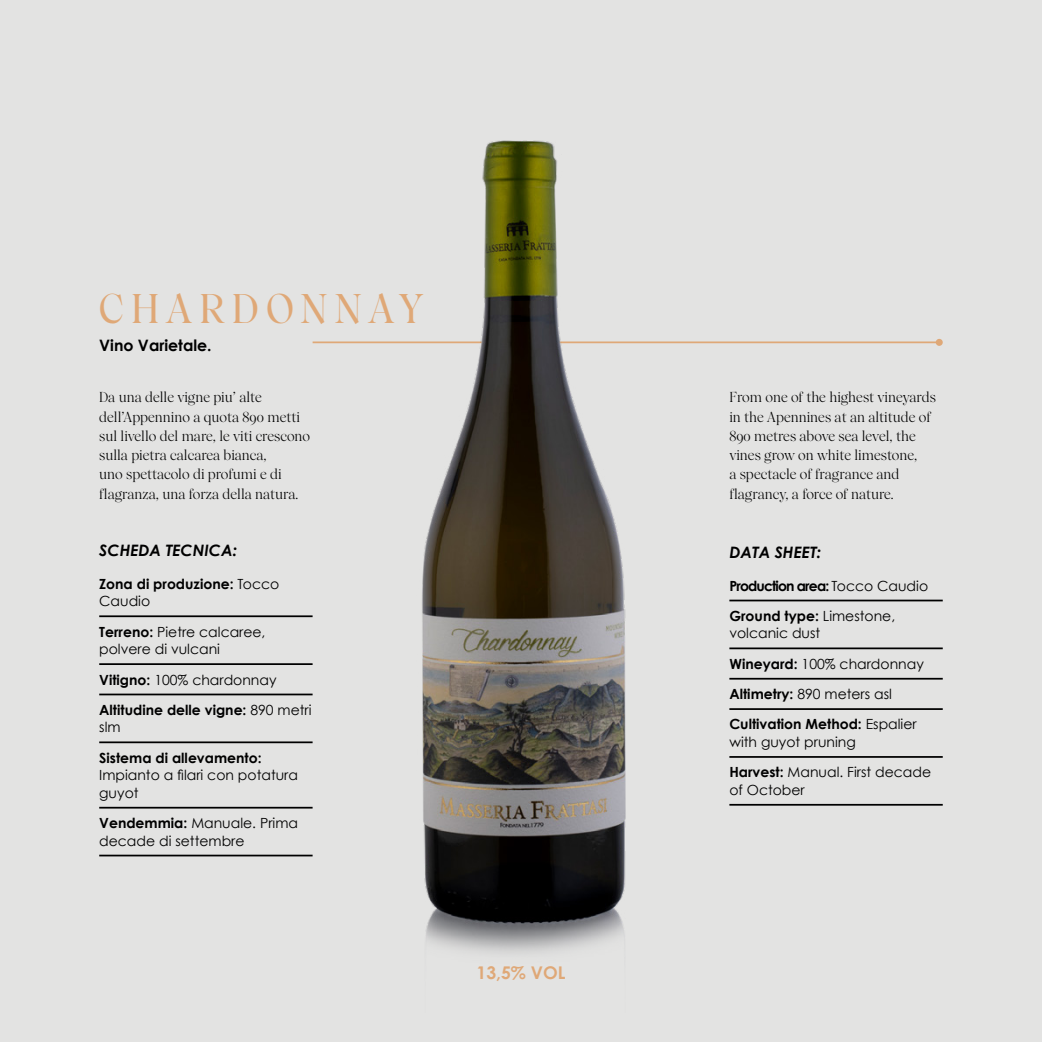
<style>
.page{position:relative;width:1042px;height:1042px;background:#e3e3e2}
.page>*{position:absolute;margin:0;border:0;box-sizing:border-box;transform-origin:0 0}
.t1{font:500 40.25px "Wulkandisplay";letter-spacing:.18em;color:#dfa877}
.t2{font:700 17.5px "Century Gothic";color:#dfa877}
.t3{font:italic 700 15.75px "Century Gothic";color:#000}
.t4{font:700 15.75px "Century Gothic";color:#000}
.t5{font:14px/19.2px "Wulkandisplay";color:#000}
.t6{font:14px/30.3px "Century Gothic";color:#000}
.t7{font:700 14px/17.5px "Century Gothic";color:#000}
.t8{font:700 14px/30.3px "Century Gothic";letter-spacing:-.06em;color:#000}
.s1{font-weight:400}
.s2{font-weight:700}
</style>
<div class="page">
<hr style="left:313px;top:341px;width:626px;height:2px;background:#dfa877">
<div style="left:936px;top:339px;width:7px;height:7px;background:#dfa877;border-radius:50%"></div>
<img style="left:348px;top:140px;width:346px;height:813px">
<hr style="left:99px;top:615px;width:214px;height:2px;background:#000">
<hr style="left:99px;top:663px;width:214px;height:2px;background:#000">
<hr style="left:99px;top:693px;width:214px;height:2px;background:#000">
<hr style="left:99px;top:741px;width:214px;height:2px;background:#000">
<hr style="left:99px;top:807px;width:214px;height:1px;background:#000">
<hr style="left:99px;top:854px;width:214px;height:2px;background:#000">
<hr style="left:729px;top:599px;width:214px;height:2px;background:#000">
<hr style="left:729px;top:647px;width:214px;height:2px;background:#000">
<hr style="left:729px;top:678px;width:214px;height:1px;background:#000">
<hr style="left:729px;top:708px;width:214px;height:2px;background:#000">
<hr style="left:729px;top:756px;width:214px;height:2px;background:#000">
<hr style="left:729px;top:804px;width:214px;height:1px;background:#000">
<h1 class="t1" style="left:99px;top:285px;width:326px">CHARDONNAY</h1>
<p class="t4" style="left:99px;top:335px;width:114px">Vino Varietale.</p>
<p class="t5" style="left:99px;top:388px;width:212px">Da una delle vigne piu’ alte dell’Appennino a quota 890 metti sul livello del mare, le viti crescono sulla pietra calcarea bianca,<br>uno spettacolo di profumi e di flagranza, una forza della natura.</p>
<p class="t3" style="left:99px;top:540px;width:139px">SCHEDA TECNICA:</p>
<p class="t7" style="left:99px;top:575px;width:182px">Zona di produzione: <span class="s1">Tocco<br>Caudio</span></p>
<p class="t6" style="left:99px;top:623px;width:168px;line-height:17.5px"><span class="s2">Terreno:</span> Pietre calcaree, polvere di vulcani</p>
<p class="t7" style="left:99px;top:664px;width:214px;line-height:30.3px">Vitigno: <span class="s1">100% chardonnay<br></span>Altitudine delle vigne: <span class="s1">890 metri</span></p>
<p class="t6" style="left:99px;top:712px;width:23px">slm</p>
<p class="t7" style="left:99px;top:748px;width:164px">Sistema di allevamento:</p>
<p class="t6" style="left:99px;top:766px;width:200px;line-height:17.5px">Impianto a filari con potatura guyot</p>
<p class="t6" style="left:99px;top:814px;width:200px;line-height:17.5px"><span class="s2">Vendemmia:</span> Manuale. Prima decade di settembre</p>
<p class="t2" style="left:476px;top:962px;width:90px">13,5% VOL</p>
<p class="t5" style="left:729px;top:388px;width:208px">From one of the highest vineyards in the Apennines at an altitude of<br>890 metres above sea level, the vines grow on white limestone,<br>a spectacle of fragrance and flagrancy, a force of nature.</p>
<p class="t3" style="left:729px;top:542px;width:93px">DATA SHEET:</p>
<p class="t8" style="left:729px;top:570px;width:200px">Production area: <span class="s1">Tocco Caudio<br></span>Ground type: <span class="s1">Limestone,</span></p>
<p class="t6" style="left:729px;top:618px;width:196px">volcanic dust<br><span class="s2">Wineyard:</span> 100% chardonnay<br><span class="s2">Altimetry:</span> 890 meters asl<br><span class="s2">Cultivation Method:</span> Espalier</p>
<p class="t6" style="left:729px;top:726px;width:203px">with guyot pruning<br><span class="s2">Harvest:</span> Manual. First decade</p>
<p class="t6" style="left:729px;top:774px;width:77px">of October</p>
</div>
